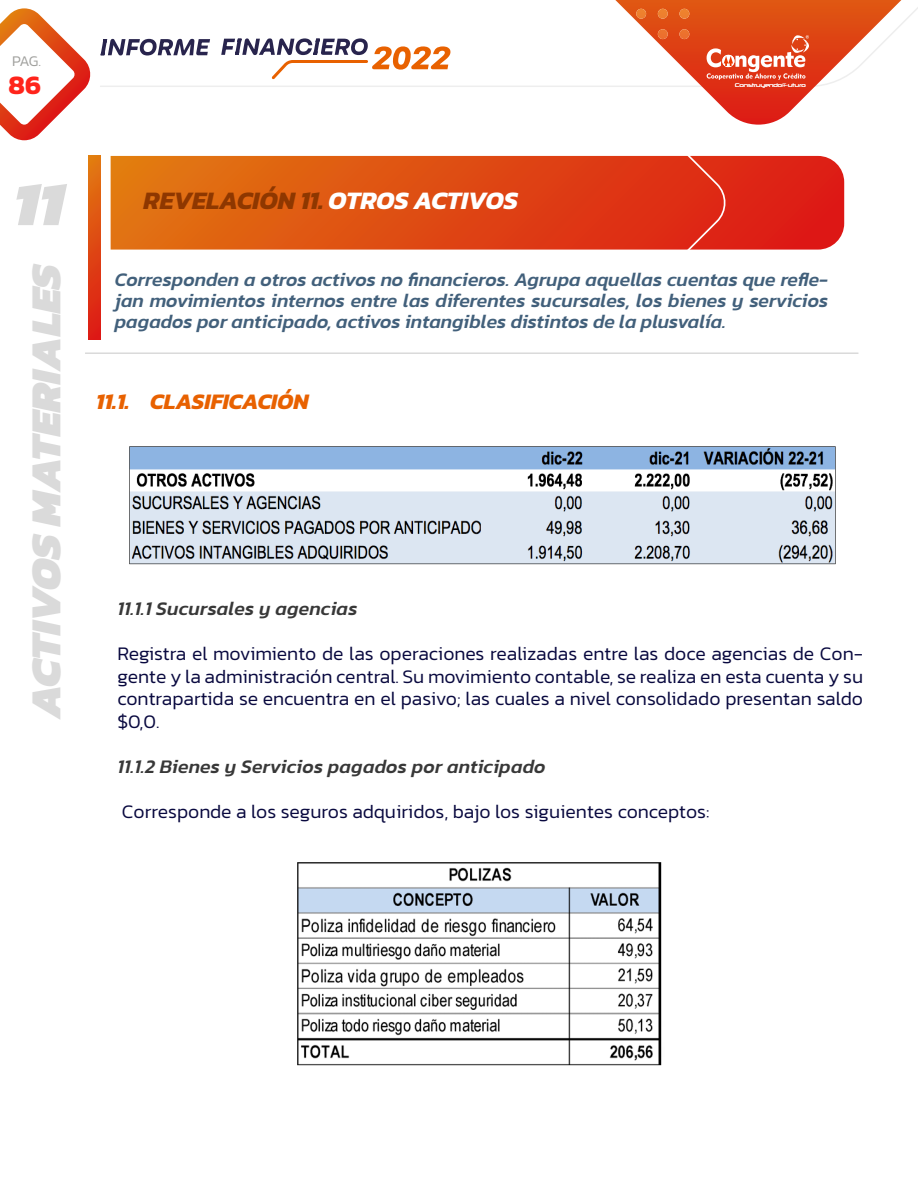
<style>
.page{position:relative;width:918px;height:1188px;background:#fff}
.page>*{position:absolute;margin:0;border:0;box-sizing:border-box;transform-origin:0 0}
.t1{font:italic 900 63px "Kanit";color:#dadada}
.t2{font:italic 900 43.5px "Kanit";color:#dadada}
.t3{font:700 27px "Kanit";color:#ff241b}
.t4{font:italic 700 25.5px "Kanit";color:#8e3700}
.t5{font:italic 700 22.5px "Kanit";color:#e86100}
.t6{font:300 19.5px/22.5px "Kanit";color:#09093f;text-align:justify}
.t7{font:italic 500 19.5px/21px "Kanit";color:#42607b;text-align:justify}
.t8{font:italic 500 19.5px "Kanit";letter-spacing:.01em;color:#383838}
.t9{font:300 15px "Kanit";color:#a0a09d}
.t10{font:4.95px "Neuropol";color:#fff}
.s1{color:#fff}
</style>
<div class="page">
<svg style="left:210px;top:7px;width:708px;height:80px"></svg>
<svg style="left:221px;top:38px;width:230px;height:41px"></svg>
<svg style="left:0;top:8px;width:210px;height:132px"></svg>
<svg style="left:111px;top:156px;width:733px;height:94px;background:#df4c14"></svg>
<svg style="left:89px;top:156px;width:12px;height:184px;background:#de4813"></svg>
<svg style="left:640px;top:156px;width:88px;height:94px;background:#de321b"></svg>
<svg style="left:604px;top:0;width:309px;height:125px"></svg>
<hr style="left:85px;top:352px;width:773px;height:2px;background:#dadada">
<img style="left:129px;top:446px;width:707px;height:119px">
<img style="left:297px;top:862px;width:365px;height:204px">
<p class="t9" style="left:12px;top:51px;width:31px">PAG.</p>
<h3 class="t3" style="left:9px;top:64px;width:34px">86</h3>
<p class="t10" style="left:735px;top:82px;width:72px">ConstruyendoFFuturo</p>
<h1 class="t1" style="left:14px;top:151px;width:52px">11</h1>
<h2 class="t2" style="left:9px;top:718px;width:458px;rotate:-90deg">ACTIVOS MATERIALES</h2>
<h3 class="t4" style="left:144px;top:181px;width:376px">REVELACIÓN 11. <span class="s1">OTROS ACTIVOS</span></h3>
<p class="t7" style="left:115px;top:268px;width:715px">Corresponden a otros activos no financieros. Agrupa aquellas cuentas que refle&shy;jan movimientos internos entre las diferentes sucursales, los bienes y servicios pagados por anticipado, activos intangibles distintos de la plusvalía.</p>
<p class="t5" style="left:96px;top:384px;width:214px">11.1. CLASIFICACIÓN</p>
<p class="t8" style="left:117px;top:594px;width:242px">11.1.1 Sucursales y agencias</p>
<p class="t6" style="left:117px;top:642px;width:747px">Registra el movimiento de las operaciones realizadas entre las doce agencias de Con&shy;gente y la administración central. Su movimiento contable, se realiza en esta cuenta y su contrapartida se encuentra en el pasivo; las cuales a nivel consolidado presentan saldo $0,0.</p>
<p class="t8" style="left:117px;top:752px;width:430px">11.1.2 Bienes y Servicios pagados por anticipado</p>
<p class="t6" style="left:122px;top:800px;width:589px">Corresponde a los seguros adquiridos, bajo los siguientes conceptos:</p>
</div>
